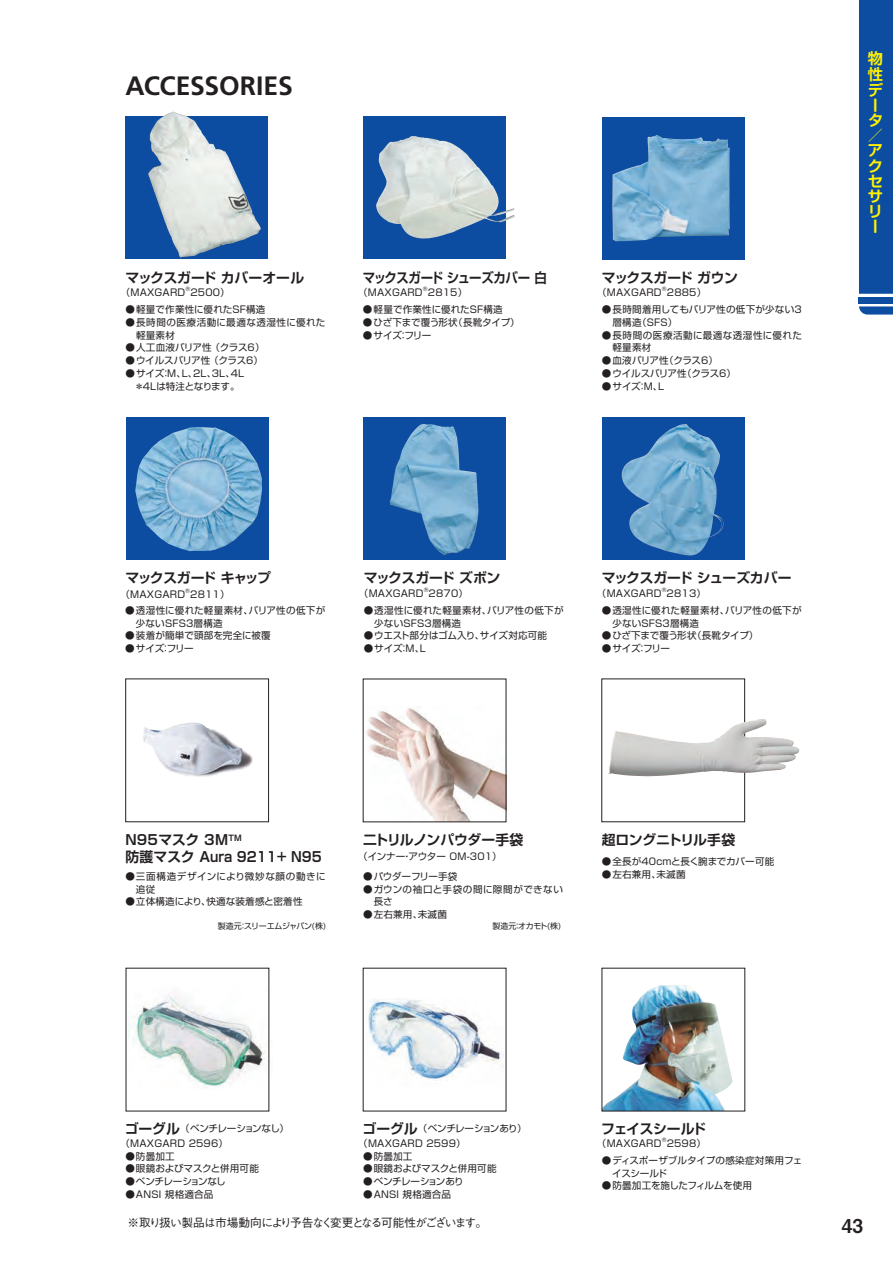
<style>
.page{position:relative;width:893px;height:1263px;background:#fff}
.page>*{position:absolute;margin:0;border:0;box-sizing:border-box;transform-origin:0 0}
.t1{font:700 26.55px "Frutiger";letter-spacing:-.01em;color:#231f20}
.t2{font:19.2px "Midashi Go Pro MB31";color:#231f20}
.t3{font:700 15.15px/15.3px "Shin Go Pro De";color:#fff101}
.t4{font:700 13.8px "Shin Go Pro De";letter-spacing:-.025em;color:#231f20}
.t5{font:700 13.8px/17px "Shin Go Pro De";color:#231f20}
.t6{font:700 13.8px "Shin Go Pro De";letter-spacing:-.045em;color:#231f20;scale:.9 1}
.t7{font:700 13.8px "Shin Go Pro De";letter-spacing:-.095em;color:#231f20}
.t8{font:700 13.65px "Shin Go Pro De";letter-spacing:-.015em;color:#231f20}
.t9{font:500 11.7px "Gothic BBB Pro";letter-spacing:-.105em;color:#231f20}
.t10{font:9.6px/12.8px "Shin Go Pro";letter-spacing:.02em;color:#231f20}
.t11{font:9.6px/12.8px "Shin Go Pro";letter-spacing:.055em;color:#231f20}
.t12{font:9.6px/12.8px "Shin Go Pro";letter-spacing:-.01em;color:#231f20;text-align:center}
.t13{font:9.6px "Shin Go Pro";letter-spacing:-.02em;color:#231f20}
.t14{font:9.6px "Shin Go Pro";letter-spacing:-.015em;color:#231f20}
.t15{font:9.6px "Shin Go Pro";letter-spacing:-.025em;color:#231f20}
.t16{font:9.6px "Shin Go Pro";letter-spacing:-.03em;color:#231f20}
.t17{font:9.6px "Shin Go Pro";letter-spacing:-.005em;color:#231f20}
.t18{font:9.45px/12.8px "Shin Go Pro";letter-spacing:.01em;color:#231f20}
.t19{font:7.95px "Shin Go Pro";letter-spacing:-.045em;color:#231f20}
.t20{font:5.55px "Shin Go Pro";color:#231f20}
.s1{font-family:"Shin Go Pro De";font-weight:700;font-size:13.8px}
</style>
<div class="page">
<svg style="left:859px;top:306px;width:34px;height:9px"></svg>
<div style="left:859px;top:297px;width:34px;height:6px;background:#0d4da1"></div>
<div style="left:859px;top:0;width:34px;height:294px;background:#0d4da1"></div>
<div style="left:126px;top:417px;width:143px;height:143px;background:#0d4da1"></div>
<img style="left:135px;top:427px;width:127px;height:124px">
<svg style="left:363px;top:417px;width:143px;height:143px;background:#2664ac"></svg>
<img style="left:390px;top:424px;width:54px;height:131px">
<img style="left:365px;top:708px;width:139px;height:112px">
<div style="left:602px;top:117px;width:143px;height:143px;background:#0d4da1"></div>
<img style="left:612px;top:135px;width:118px;height:106px">
<svg style="left:602px;top:417px;width:143px;height:143px;background:#3572b2"></svg>
<img style="left:622px;top:424px;width:64px;height:63px">
<img style="left:604px;top:985px;width:128px;height:124px">
<div style="left:125px;top:116px;width:143px;height:143px;background:#0d4da1"></div>
<img style="left:148px;top:112px;width:113px;height:146px">
<div style="left:125px;top:679px;width:144px;height:143px;border:1px solid #231f20"></div>
<img style="left:161px;top:722px;width:31px;height:9px">
<div style="left:363px;top:116px;width:143px;height:143px;background:#0d4da1"></div>
<img style="left:376px;top:136px;width:139px;height:102px">
<img style="left:608px;top:719px;width:191px;height:57px">
<img style="left:133px;top:986px;width:137px;height:104px">
<img style="left:368px;top:998px;width:135px;height:83px">
<h1 class="t1" style="left:125px;top:70px;width:169px">ACCESSORIES</h1>
<h3 class="t4" style="left:126px;top:266px;width:180px">マックスガード カバーオール</h3>
<p class="t10" style="left:121px;top:285px;width:66px">（MAXGARD</p>
<p class="t20" style="left:186px;top:285px;width:6px">®</p>
<p class="t10" style="left:190px;top:285px;width:41px">2500）</p>
<p class="t10" style="left:126px;top:302px;width:141px">●軽量で作業性に優れたSF構造</p>
<p class="t11" style="left:136px;top:315px;width:191px;text-indent:-11px">●長時間の医療活動に最適な透湿性に優れた軽量素材</p>
<p class="t17" style="left:125px;top:340px;width:141px">●人工血液バリア性 （クラス6）</p>
<p class="t15" style="left:126px;top:353px;width:139px">●ウイルスバリア性 （クラス6）</p>
<p class="t12" style="left:126px;top:366px;width:120px">●サイズ：M、L、2L、3L、4L＊4Lは特注となります。</p>
<h3 class="t6" style="left:363px;top:266px;width:206px">マックスガード シューズカバー 白</h3>
<p class="t10" style="left:358px;top:285px;width:66px">（MAXGARD</p>
<p class="t20" style="left:423px;top:285px;width:6px">®</p>
<p class="t10" style="left:428px;top:285px;width:41px">2815）</p>
<p class="t10" style="left:363px;top:302px;width:141px">●軽量で作業性に優れたSF構造</p>
<p class="t13" style="left:363px;top:314px;width:158px">●ひざ下まで覆う形状（長靴タイプ）</p>
<p class="t10" style="left:363px;top:327px;width:70px">● サイズ：フリー</p>
<h3 class="t4" style="left:602px;top:266px;width:137px">マックスガード ガウン</h3>
<p class="t10" style="left:597px;top:285px;width:66px">（MAXGARD</p>
<p class="t20" style="left:662px;top:285px;width:6px">®</p>
<p class="t10" style="left:667px;top:285px;width:41px">2885）</p>
<p class="t10" style="left:613px;top:302px;width:191px;text-indent:-11px">●長時間着用してもバリア性の低下が少ない3層構造（SFS）</p>
<p class="t11" style="left:612px;top:327px;width:191px;text-indent:-11px">●長時間の医療活動に最適な透湿性に優れた軽量素材</p>
<p class="t13" style="left:602px;top:353px;width:118px">●血液バリア性（クラス6）</p>
<p class="t15" style="left:602px;top:365px;width:136px">●ウイルスバリア性（クラス6）</p>
<p class="t10" style="left:602px;top:378px;width:64px">●サイズ：M、L</p>
<h3 class="t3" style="left:868px;top:49px;width:17px">物性データ／アクセサリー</h3>
<h3 class="t7" style="left:125px;top:567px;width:147px">マックスガード キャップ</h3>
<p class="t10" style="left:121px;top:587px;width:66px">（MAXGARD</p>
<p class="t20" style="left:185px;top:587px;width:6px">®</p>
<p class="t10" style="left:190px;top:587px;width:41px">2811）</p>
<p class="t10" style="left:136px;top:603px;width:191px;text-indent:-11px">●透湿性に優れた軽量素材、バリア性の低下が少ないSFS3層構造</p>
<p class="t10" style="left:125px;top:628px;width:147px">●装着が簡単で頭部を完全に被覆</p>
<p class="t10" style="left:125px;top:641px;width:70px">● サイズ：フリー</p>
<h3 class="t4" style="left:364px;top:567px;width:138px">マックスガード ズボン</h3>
<p class="t10" style="left:359px;top:585px;width:66px">（MAXGARD</p>
<p class="t20" style="left:424px;top:585px;width:6px">®</p>
<p class="t10" style="left:429px;top:585px;width:41px">2870）</p>
<p class="t10" style="left:374px;top:603px;width:191px;text-indent:-11px">●透湿性に優れた軽量素材、バリア性の低下が少ないSFS3層構造</p>
<p class="t14" style="left:364px;top:628px;width:185px">●ウエスト部分はゴム入り、サイズ対応可能</p>
<p class="t10" style="left:364px;top:641px;width:64px">●サイズ：M、L</p>
<h3 class="t4" style="left:602px;top:567px;width:191px">マックスガード シューズカバー</h3>
<p class="t10" style="left:597px;top:585px;width:66px">（MAXGARD</p>
<p class="t20" style="left:662px;top:585px;width:6px">®</p>
<p class="t10" style="left:667px;top:585px;width:41px">2813）</p>
<p class="t10" style="left:612px;top:603px;width:191px;text-indent:-11px">●透湿性に優れた軽量素材、バリア性の低下が少ないSFS3層構造</p>
<p class="t13" style="left:602px;top:628px;width:158px">●ひざ下まで覆う形状（長靴タイプ）</p>
<p class="t10" style="left:602px;top:641px;width:70px">● サイズ：フリー</p>
<h3 class="t5" style="left:125px;top:830px;width:198px">N95マスク 3M<sup>TM<br></sup>防護マスク Aura 9211+ N95</h3>
<p class="t11" style="left:136px;top:868px;width:191px;text-indent:-11px">●三面構造デザインにより微妙な顔の動きに追従</p>
<p class="t10" style="left:125px;top:894px;width:179px">●立体構造により、快適な装着感と密着性</p>
<p class="t19" style="left:218px;top:920px;width:110px">製造元：スリーエムジャパン(株)</p>
<h3 class="t4" style="left:363px;top:829px;width:162px">二トリルノンパウダー手袋</h3>
<p class="t12" style="left:358px;top:849px;width:145px">（インナー・アウター OM-301）</p>
<p class="t13" style="left:363px;top:868px;width:96px">●パウダーフリー手袋</p>
<p class="t10" style="left:374px;top:881px;width:191px;text-indent:-11px">●ガウンの袖口と手袋の間に隙間ができない長さ</p>
<p class="t10" style="left:363px;top:907px;width:85px">●左右兼用、未滅菌</p>
<p class="t19" style="left:492px;top:920px;width:70px">製造元：オカモト(株)</p>
<h3 class="t8" style="left:602px;top:829px;width:135px">超ロングニトリル手袋</h3>
<p class="t18" style="left:602px;top:854px;width:174px">●全長が40cmと長く腕までカバー可能</p>
<p class="t18" style="left:602px;top:866px;width:85px">●左右兼用、未滅菌</p>
<p class="t10" style="left:121px;top:1120px;width:170px;line-height:14.9px;text-indent:4px"><span class="s1">ゴーグル</span> （ベンチレーションなし）（MAXGARD 2596）</p>
<p class="t10" style="left:125px;top:1148px;width:51px">●防曇加工</p>
<p class="t14" style="left:125px;top:1161px;width:135px">●眼鏡およびマスクと併用可能</p>
<p class="t16" style="left:125px;top:1174px;width:102px">●ベンチレーションなし</p>
<p class="t10" style="left:125px;top:1187px;width:90px">●ANSI 規格適合品</p>
<p class="t10" style="left:358px;top:1120px;width:170px;line-height:14.9px;text-indent:4px"><span class="s1">ゴーグル</span> （ベンチレーションあり）（MAXGARD 2599）</p>
<p class="t10" style="left:363px;top:1148px;width:51px">●防曇加工</p>
<p class="t14" style="left:363px;top:1161px;width:135px">●眼鏡およびマスクと併用可能</p>
<p class="t16" style="left:363px;top:1174px;width:102px">●ベンチレーションあり</p>
<p class="t10" style="left:363px;top:1187px;width:90px">●ANSI 規格適合品</p>
<p class="t9" style="left:128px;top:1213px;width:361px">※取り扱い製品は市場動向により予告なく変更となる可能性がございます。</p>
<h3 class="t4" style="left:601px;top:1117px;width:106px">フェイスシールド</h3>
<p class="t10" style="left:597px;top:1136px;width:66px">（MAXGARD</p>
<p class="t20" style="left:662px;top:1135px;width:6px">®</p>
<p class="t10" style="left:667px;top:1136px;width:41px">2598）</p>
<p class="t18" style="left:612px;top:1153px;width:192px;text-indent:-10px">●ディスポーザブルタイプの感染症対策用フェイスシールド</p>
<p class="t12" style="left:602px;top:1178px;width:152px">●防曇加工を施したフィルムを使用</p>
<h2 class="t2" style="left:842px;top:1210px;width:23px">43</h2>
</div>
